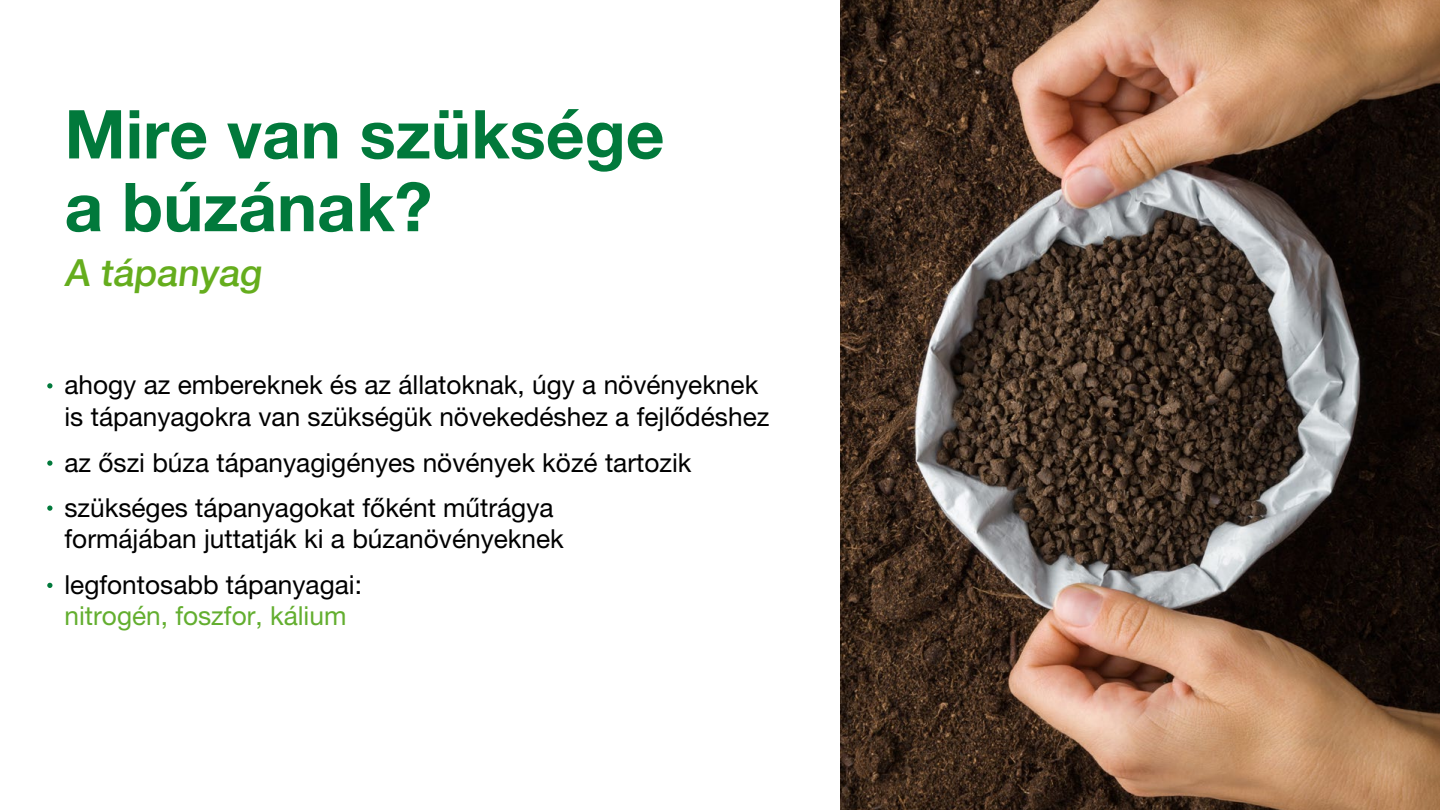
<style>
.page{position:relative;width:1440px;height:810px;background:#fff}
.page>*{position:absolute;margin:0;border:0;box-sizing:border-box;transform-origin:0 0}
.t1{font:700 67.5px/72.8px "Helvetica Neue LT Pro";color:#01793b}
.t2{font:500 37.5px "Helvetica Neue LT Pro";color:#65ad1d}
.t3{font:26.25px/31.5px "Helvetica Neue LT Pro";color:#000}
.t4{font:26.25px "Helvetica Neue LT Pro";color:#63ae2f}
</style>
<div class="page">
<img style="left:840px;top:0;width:600px;height:810px">
<svg style="left:47px;top:383px;width:5px;height:5px"></svg>
<svg style="left:47px;top:460px;width:5px;height:6px"></svg>
<svg style="left:47px;top:506px;width:5px;height:5px"></svg>
<svg style="left:47px;top:583px;width:5px;height:5px"></svg>
<h1 class="t1" style="left:64px;top:97px;width:602px">Mire van szüksége a búzának?</h1>
<h2 class="t2" style="left:64px;top:250px;width:204px">A tápanyag</h2>
<p class="t3" style="left:64px;top:369px;width:706px">ahogy az embereknek és az állatoknak, úgy a növényeknek is tápanyagokra van szükségük növekedéshez a fejlődéshez</p>
<p class="t3" style="left:64px;top:440px;width:629px;line-height:45px">az őszi búza tápanyagigényes növények közé tartozik szükséges tápanyagokat főként műtrágya</p>
<p class="t3" style="left:64px;top:516px;width:501px;line-height:45.8px">formájában juttatják ki a búzanövényeknek legfontosabb tápanyagai:</p>
<p class="t4" style="left:64px;top:601px;width:283px">nitrogén, foszfor, kálium</p>
</div>
